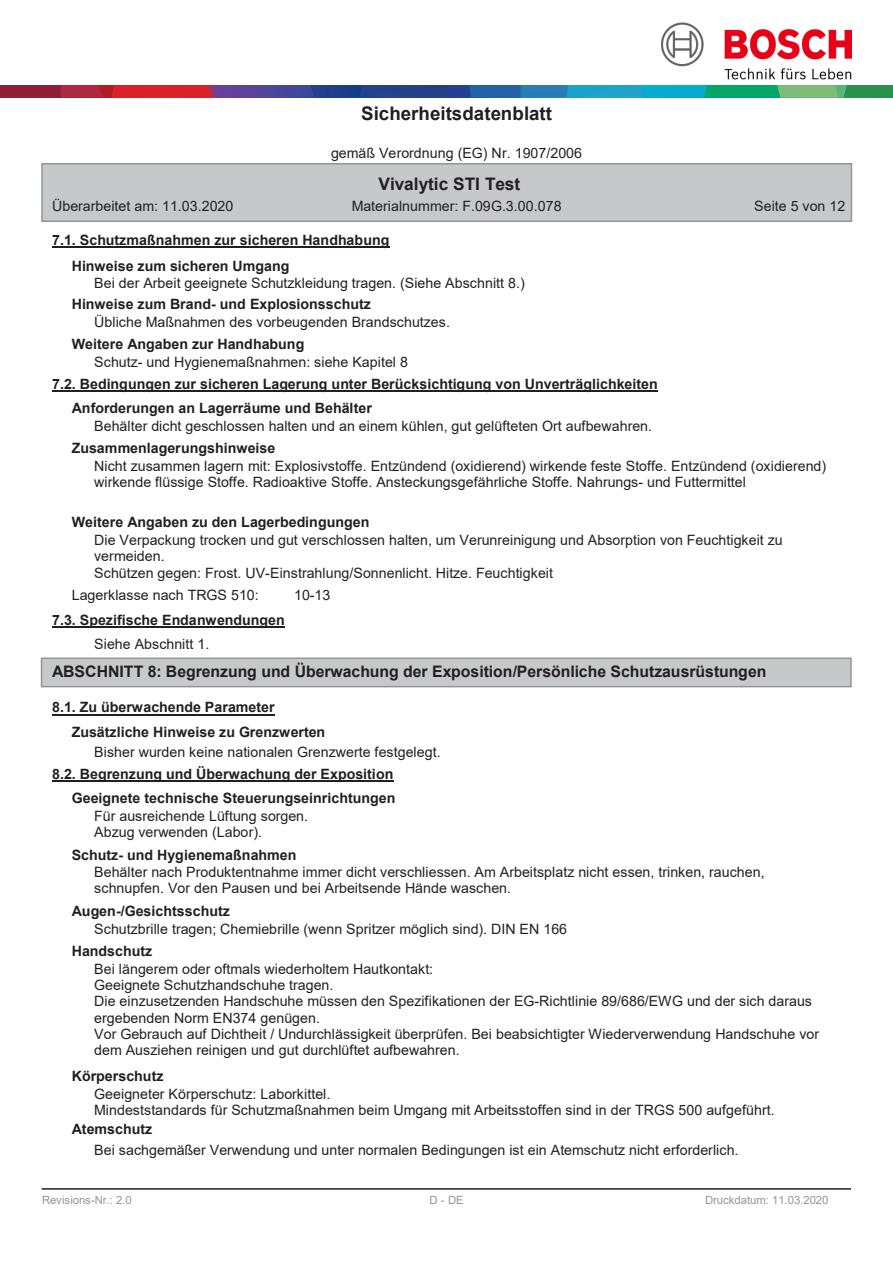
<style>
.page{position:relative;width:893px;height:1263px;background:#fff}
.page>*{position:absolute;margin:0;border:0;box-sizing:border-box;transform-origin:0 0}
.t1{font:700 18.75px "Arial";color:#231f20}
.t2{font:700 17.25px "Arial";letter-spacing:-.005em;color:#231f20}
.t3{font:700 15.9px "Arial";color:#231f20}
.t4{font:14.25px/16.4px "Arial";color:#231f20}
.t5{font:700 14.25px/24.3px "Arial";color:#231f20}
.t6{font:11.4px "Arial";color:#939598}
.s1{font-weight:400}
</style>
<div class="page">
<img style="left:661px;top:22px;width:190px;height:58px">
<div style="left:0;top:85px;width:61px;height:13px;background:#8f1f35"></div>
<svg style="left:61px;top:85px;width:832px;height:13px;background:#486982"></svg>
<div style="left:42px;top:164px;width:809px;height:57px;background:#c7c8ca"></div>
<div style="left:41px;top:163px;width:811px;height:59px;border:2px solid #939598"></div>
<div style="left:42px;top:658px;width:809px;height:29px;background:#c7c8ca"></div>
<div style="left:41px;top:657px;width:811px;height:30px;border:2px solid #939598"></div>
<hr style="left:42px;top:1188px;width:809px;height:2px;background:#231f20">
<hr style="left:52px;top:247px;width:337px;height:1px;background:#231f20">
<hr style="left:52px;top:390px;width:606px;height:2px;background:#231f20">
<hr style="left:52px;top:626px;width:233px;height:1px;background:#231f20">
<hr style="left:52px;top:714px;width:223px;height:1px;background:#231f20">
<hr style="left:52px;top:780px;width:341px;height:2px;background:#231f20">
<p class="t1" style="left:361px;top:101px;width:192px">Sicherheitsdatenblatt</p>
<p class="t4" style="left:331px;top:144px;width:253px">gemäß Verordnung (EG) Nr. 1907/2006</p>
<p class="t2" style="left:378px;top:171px;width:143px">Vivalytic STI Test</p>
<p class="t4" style="left:52px;top:198px;width:183px">Überarbeitet am: 11.03.2020</p>
<p class="t4" style="left:352px;top:198px;width:211px">Materialnummer: F.09G.3.00.078</p>
<p class="t4" style="left:754px;top:198px;width:93px">Seite 5 von 12</p>
<p class="t5" style="left:52px;top:228px;width:339px">7.1. Schutzmaßnahmen zur sicheren Handhabung</p>
<p class="t4" style="left:94px;top:274px;width:432px">Bei der Arbeit geeignete Schutzkleidung tragen. (Siehe Abschnitt 8.)</p>
<p class="t5" style="left:72px;top:254px;width:219px">Hinweise zum sicheren Umgang</p>
<p class="t5" style="left:72px;top:292px;width:301px">Hinweise zum Brand- und Explosionsschutz</p>
<p class="t4" style="left:94px;top:314px;width:357px">Übliche Maßnahmen des vorbeugenden Brandschutzes.</p>
<p class="t5" style="left:72px;top:332px;width:234px">Weitere Angaben zur Handhabung</p>
<p class="t5" style="left:52px;top:372px;width:607px">7.2. Bedingungen zur sicheren Lagerung unter Berücksichtigung von Unverträglichkeiten</p>
<p class="t4" style="left:94px;top:418px;width:559px">Behälter dicht geschlossen halten und an einem kühlen, gut gelüfteten Ort aufbewahren.</p>
<p class="t4" style="left:94px;top:354px;width:315px">Schutz- und Hygienemaßnahmen: siehe Kapitel 8</p>
<p class="t5" style="left:72px;top:396px;width:302px">Anforderungen an Lagerräume und Behälter</p>
<p class="t5" style="left:72px;top:436px;width:205px">Zusammenlagerungshinweise</p>
<p class="t4" style="left:94px;top:458px;width:733px">Nicht zusammen lagern mit: Explosivstoffe. Entzündend (oxidierend) wirkende feste Stoffe. Entzündend (oxidierend) wirkende flüssige Stoffe. Radioaktive Stoffe. Ansteckungsgefährliche Stoffe. Nahrungs- und Futtermittel</p>
<p class="t5" style="left:72px;top:510px;width:299px">Weitere Angaben zu den Lagerbedingungen</p>
<p class="t4" style="left:94px;top:532px;width:690px">Die Verpackung trocken und gut verschlossen halten, um Verunreinigung und Absorption von Feuchtigkeit zu vermeiden.<br>Schützen gegen: Frost. UV-Einstrahlung/Sonnenlicht. Hitze. Feuchtigkeit</p>
<p class="t4" style="left:72px;top:586px;width:189px">Lagerklasse nach TRGS 510:</p>
<p class="t4" style="left:294px;top:586px;width:38px">10-13</p>
<p class="t5" style="left:94px;top:608px;width:192px;text-indent:-42px">7.3. Spezifische Endanwendungen<br><span class="s1">Siehe Abschnitt 1.</span></p>
<p class="t3" style="left:52px;top:660px;width:716px">ABSCHNITT 8: Begrenzung und Überwachung der Exposition/Persönliche Schutzausrüstungen</p>
<p class="t5" style="left:52px;top:695px;width:224px">8.1. Zu überwachende Parameter</p>
<p class="t4" style="left:94px;top:744px;width:348px">Bisher wurden keine nationalen Grenzwerte festgelegt.</p>
<p class="t5" style="left:72px;top:720px;width:255px">Zusätzliche Hinweise zu Grenzwerten</p>
<p class="t5" style="left:52px;top:762px;width:343px">8.2. Begrenzung und Überwachung der Exposition</p>
<p class="t4" style="left:94px;top:807px;width:215px">Für ausreichende Lüftung sorgen.<br>Abzug verwenden (Labor).</p>
<p class="t5" style="left:72px;top:786px;width:325px">Geeignete technische Steuerungseinrichtungen</p>
<p class="t5" style="left:72px;top:842px;width:226px">Schutz- und Hygienemaßnahmen</p>
<p class="t4" style="left:94px;top:864px;width:672px">Behälter nach Produktentnahme immer dicht verschliessen. Am Arbeitsplatz nicht essen, trinken, rauchen, schnupfen. Vor den Pausen und bei Arbeitsende Hände waschen.</p>
<p class="t5" style="left:72px;top:899px;width:160px">Augen-/Gesichtsschutz</p>
<p class="t4" style="left:94px;top:921px;width:474px">Schutzbrille tragen; Chemiebrille (wenn Spritzer möglich sind). DIN EN 166</p>
<p class="t5" style="left:72px;top:939px;width:82px">Handschutz</p>
<p class="t4" style="left:94px;top:960px;width:726px">Bei längerem oder oftmals wiederholtem Hautkontakt:<br>Geeignete Schutzhandschuhe tragen.<br>Die einzusetzenden Handschuhe müssen den Spezifikationen der EG-Richtlinie 89/686/EWG und der sich daraus ergebenden Norm EN374 genügen.<br>Vor Gebrauch auf Dichtheit / Undurchlässigkeit überprüfen. Bei beabsichtigter Wiederverwendung Handschuhe vor dem Ausziehen reinigen und gut durchlüftet aufbewahren.</p>
<p class="t5" style="left:72px;top:1064px;width:93px">Körperschutz</p>
<p class="t4" style="left:94px;top:1085px;width:682px">Geeigneter Körperschutz: Laborkittel.<br>Mindeststandards für Schutzmaßnahmen beim Umgang mit Arbeitsstoffen sind in der TRGS 500 aufgeführt.</p>
<p class="t5" style="left:72px;top:1116px;width:82px">Atemschutz</p>
<p class="t4" style="left:94px;top:1142px;width:646px">Bei sachgemäßer Verwendung und unter normalen Bedingungen ist ein Atemschutz nicht erforderlich.</p>
<p class="t6" style="left:42px;top:1192px;width:91px">Revisions-Nr.: 2.0</p>
<p class="t6" style="left:430px;top:1192px;width:36px">D-DE</p>
<p class="t6" style="left:705px;top:1192px;width:125px">Druckdatum: 11.03.2020</p>
</div>
